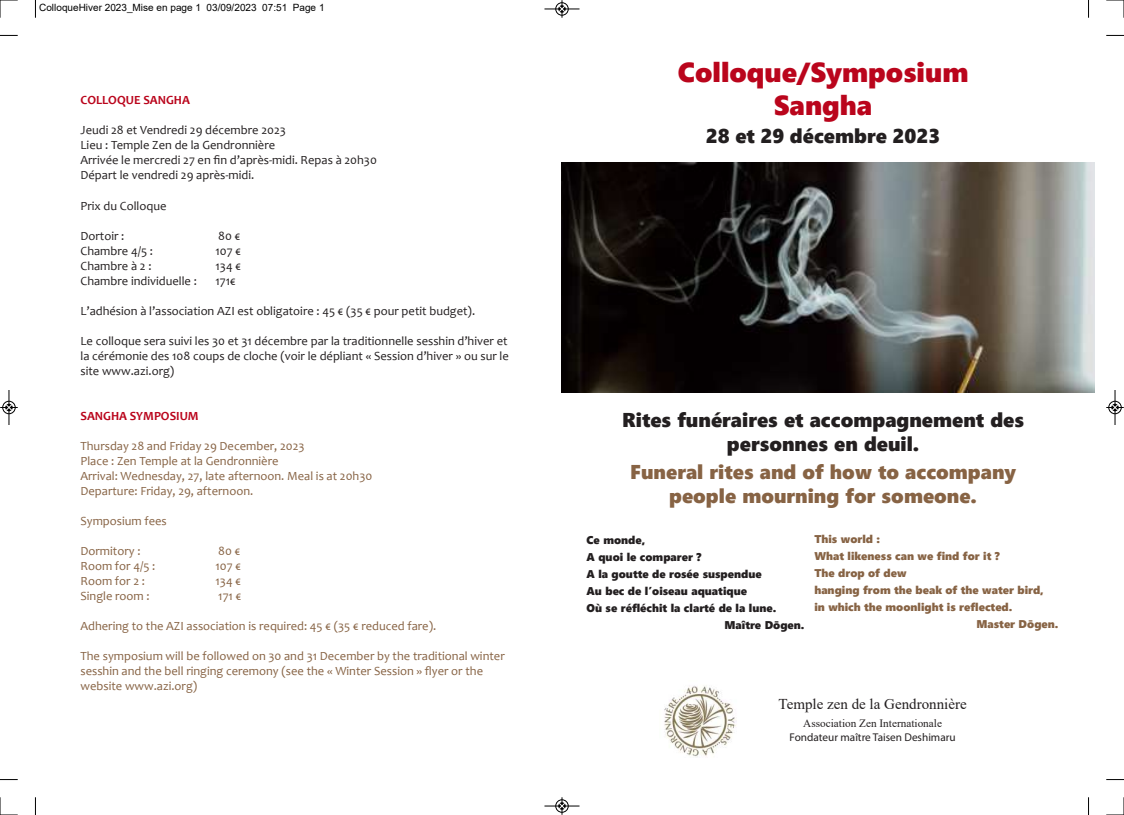
<style>
.page{position:relative;width:1124px;height:815px;background:#fff}
.page>*{position:absolute;margin:0;border:0;box-sizing:border-box;transform-origin:0 0}
.t1{font:27.5px/33px "Segoe UI Black";color:#ba051c;text-align:center}
.t2{font:20px/24px "Segoe UI Black";color:#231f20;text-align:center}
.t3{font:20px/24px "Segoe UI Black";color:#876344;text-align:center}
.t4{font:15px "Times New Roman";color:#231f20}
.t5{font:12.5px/15px "Candara";color:#231f20}
.t6{font:12.5px/15px "Candara";color:#876344}
.t7{font:700 12.5px "Candara";color:#ba051c}
.t8{font:11.25px "Segoe UI Black";color:#876344}
.t9{font:11.25px "Segoe UI Black";color:#231f20}
.t10{font:11.25px "Myriad Pro";color:#231f20}
.t11{font:11.25px "Times New Roman";color:#231f20}
.t12{font:10px "Arial";color:#000}
</style>
<div class="page">
<img style="left:562px;top:163px;width:532px;height:230px">
<img style="left:664px;top:685px;width:73px;height:72px">
<svg style="left:35px;top:0;width:1px;height:18px"></svg>
<svg style="left:0;top:35px;width:18px;height:1px"></svg>
<svg style="left:1088px;top:0;width:1px;height:18px"></svg>
<svg style="left:1106px;top:35px;width:17px;height:1px"></svg>
<svg style="left:35px;top:797px;width:1px;height:18px"></svg>
<svg style="left:0;top:779px;width:18px;height:1px"></svg>
<svg style="left:1088px;top:797px;width:1px;height:18px"></svg>
<svg style="left:1106px;top:779px;width:17px;height:1px"></svg>
<svg style="left:0;top:0;width:18px;height:18px"></svg>
<svg style="left:1106px;top:0;width:18px;height:18px"></svg>
<svg style="left:0;top:797px;width:18px;height:18px"></svg>
<svg style="left:1106px;top:797px;width:18px;height:18px"></svg>
<div style="left:555px;top:2px;width:13px;height:14px;border:1px solid #fff;border-radius:50%"></div>
<hr style="left:544px;top:9px;width:35px;height:1px;background:#000">
<div style="left:555px;top:3px;width:13px;height:12px;border:1px solid #000;border-radius:50%"></div>
<svg style="left:558px;top:0;width:7px;height:18px"></svg>
<div style="left:555px;top:799px;width:13px;height:14px;border:1px solid #fff;border-radius:50%"></div>
<hr style="left:544px;top:806px;width:35px;height:1px;background:#000">
<div style="left:555px;top:800px;width:13px;height:12px;border:1px solid #000;border-radius:50%"></div>
<svg style="left:558px;top:797px;width:7px;height:18px"></svg>
<div style="left:2px;top:401px;width:14px;height:13px;border:1px solid #fff;border-radius:50%"></div>
<hr style="left:9px;top:390px;width:1px;height:35px;background:#000">
<div style="left:3px;top:401px;width:12px;height:13px;border:1px solid #000;border-radius:50%"></div>
<svg style="left:0;top:404px;width:18px;height:7px"></svg>
<hr style="left:1114px;top:390px;width:1px;height:35px;background:#000">
<div style="left:1108px;top:401px;width:13px;height:13px;border:1px solid #000;border-radius:50%"></div>
<svg style="left:1106px;top:404px;width:17px;height:7px"></svg>
<p class="t12" style="left:39px;top:2px;width:287px">ColloqueHiver 2023_Mise en page 1 03/09/2023 07:51 Page 1</p>
<p class="t7" style="left:80px;top:95px;width:111px">COLLOQUE SANGHA</p>
<p class="t5" style="left:80px;top:124px;width:298px">Jeudi 28 et Vendredi 29 décembre 2023<br>Lieu : Temple Zen de la Gendronnière<br>Arrivée le mercredi 27 en fin d’après‐midi. Repas à 20h30<br>Départ le vendredi 29 après‐midi.</p>
<p class="t5" style="left:80px;top:199px;width:87px">Prix du Colloque</p>
<p class="t5" style="left:80px;top:229px;width:45px">Dortoir :</p>
<p class="t5" style="left:218px;top:229px;width:23px">80 €</p>
<p class="t5" style="left:80px;top:244px;width:74px">Chambre 4/5 :</p>
<p class="t5" style="left:215px;top:244px;width:27px">107 €</p>
<p class="t5" style="left:80px;top:259px;width:72px">Chambre à 2 :</p>
<p class="t5" style="left:215px;top:259px;width:27px">134 €</p>
<p class="t5" style="left:80px;top:274px;width:118px">Chambre individuelle :</p>
<p class="t5" style="left:215px;top:274px;width:22px">171€</p>
<p class="t5" style="left:80px;top:304px;width:396px">L’adhésion à l’association AZI est obligatoire : 45 € (35 € pour petit budget).</p>
<p class="t5" style="left:80px;top:334px;width:430px;text-align:justify">Le colloque sera suivi les 30 et 31 décembre par la traditionnelle sesshin d’hiver et la cérémonie des 108 coups de cloche (voir le dépliant « Session d’hiver » ou sur le site www.azi.org)</p>
<p class="t7" style="left:80px;top:410px;width:120px">SANGHA SYMPOSIUM</p>
<p class="t6" style="left:80px;top:439px;width:293px">Thursday 28 and Friday 29 December, 2023<br>Place : Zen Temple at la Gendronnière<br>Arrival: Wednesday, 27, late afternoon. Meal is at 20h30<br>Departure: Friday, 29, afternoon.</p>
<p class="t6" style="left:80px;top:514px;width:88px">Symposium fees</p>
<p class="t6" style="left:80px;top:544px;width:61px">Dormitory :</p>
<p class="t6" style="left:218px;top:544px;width:24px">80 €</p>
<p class="t6" style="left:80px;top:559px;width:76px">Room for 4/5 :</p>
<p class="t6" style="left:215px;top:559px;width:27px">107 €</p>
<p class="t6" style="left:80px;top:574px;width:66px">Room for 2 :</p>
<p class="t6" style="left:215px;top:574px;width:27px">134 €</p>
<p class="t6" style="left:80px;top:589px;width:71px">Single room :</p>
<p class="t6" style="left:218px;top:589px;width:24px">171 €</p>
<p class="t6" style="left:80px;top:619px;width:357px">Adhering to the AZI association is required: 45 € (35 € reduced fare).</p>
<p class="t6" style="left:80px;top:649px;width:426px">The symposium will be followed on 30 and 31 December by the traditional winter sesshin and the bell ringing ceremony (see the « Winter Session » flyer or the website www.azi.org)</p>
<h1 class="t1" style="left:677px;top:55px;width:292px">Colloque/Symposium<br>Sangha</h1>
<h2 class="t2" style="left:705px;top:123px;width:236px">28 et 29 décembre 2023</h2>
<h2 class="t2" style="left:622px;top:407px;width:403px">Rites funéraires et accompagnement des personnes en deuil.</h2>
<h2 class="t3" style="left:630px;top:459px;width:387px">Funeral rites and of how to accompany people mourning for someone.</h2>
<p class="t9" style="left:586px;top:532px;width:60px">Ce monde,</p>
<p class="t9" style="left:586px;top:549px;width:116px">A quoi le comparer ?</p>
<p class="t9" style="left:586px;top:566px;width:177px">A la goutte de rosée suspendue</p>
<p class="t9" style="left:586px;top:583px;width:162px">Au bec de l’oiseau aquatique</p>
<p class="t9" style="left:586px;top:600px;width:191px">Où se réfléchit la clarté de la lune.</p>
<p class="t9" style="left:724px;top:617px;width:82px">Maître Dōgen.</p>
<p class="t8" style="left:814px;top:530px;width:67px">This world :</p>
<p class="t8" style="left:814px;top:548px;width:187px">What likeness can we find for it ?</p>
<p class="t8" style="left:814px;top:565px;width:94px">The drop of dew</p>
<p class="t8" style="left:814px;top:582px;width:231px">hanging from the beak of the water bird,</p>
<p class="t8" style="left:814px;top:599px;width:199px">in which the moonlight is reflected.</p>
<p class="t8" style="left:976px;top:616px;width:84px">Master Dōgen.</p>
<p class="t4" style="left:778px;top:696px;width:190px">Temple zen de la Gendronnière</p>
<p class="t11" style="left:803px;top:717px;width:140px">Association Zen Internationale</p>
<p class="t10" style="left:789px;top:730px;width:167px">Fondateur maître Taisen Deshimaru</p>
</div>
